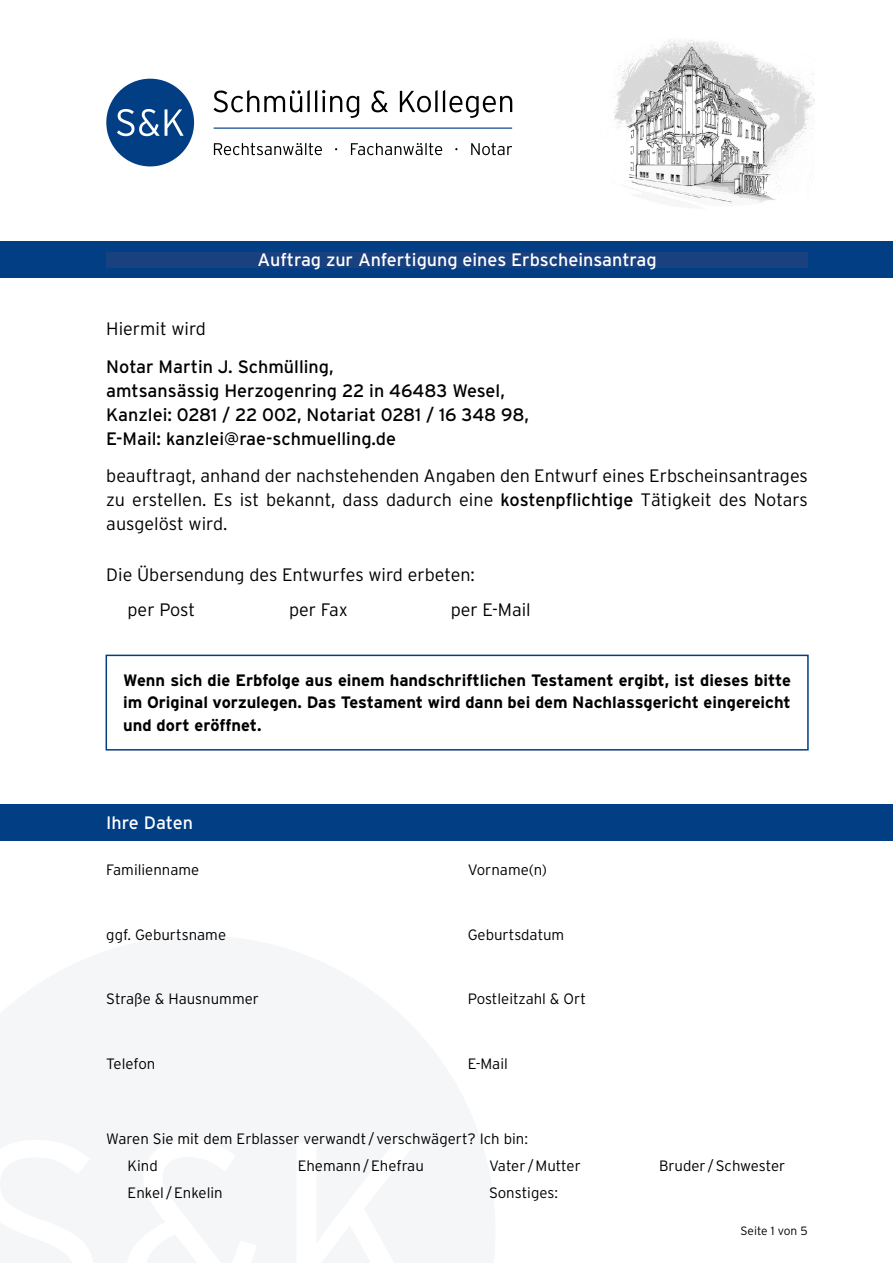
<style>
.page{position:relative;width:893px;height:1263px;background:#fff}
.page>*{position:absolute;margin:0;border:0;box-sizing:border-box;transform-origin:0 0}
.t1{font:300 18px/24px "Interstate";color:#000;text-align:justify}
.t2{font:18px/24px "Interstate";color:#000}
.t3{font:18px "Interstate";color:#fff}
.t4{font:700 16.5px/22.5px "Interstate";color:#000;text-align:justify}
.t5{font:300 15px/27px "Interstate";color:#000}
.t6{font:300 12px "Interstate";letter-spacing:-.005em;color:#000}
.s1{font-weight:400}
</style>
<div class="page">
<hr style="left:214px;top:128px;width:298px;height:1px;background:#023e84">
<svg style="left:214px;top:143px;width:108px;height:12px"></svg>
<svg style="left:351px;top:143px;width:91px;height:12px"></svg>
<svg style="left:471px;top:143px;width:41px;height:12px"></svg>
<svg style="left:214px;top:90px;width:145px;height:28px"></svg>
<svg style="left:371px;top:90px;width:17px;height:22px"></svg>
<svg style="left:400px;top:90px;width:112px;height:28px"></svg>
<div style="left:106px;top:79px;width:88px;height:87px;background:#023e84;border-radius:50%"></div>
<svg style="left:117px;top:109px;width:67px;height:27px"></svg>
<img style="left:613px;top:39px;width:201px;height:165px">
<div style="left:0;top:241px;width:893px;height:37px;background:#023e84"></div>
<div style="left:106px;top:252px;width:702px;height:16px;background:#19407f"></div>
<div style="left:106px;top:655px;width:703px;height:95px;border:2px solid #023e84"></div>
<svg style="left:0;top:936px;width:495px;height:327px;fill:#f4f6f8"></svg>
<svg style="left:0;top:1140px;width:94px;height:123px"></svg>
<svg style="left:125px;top:1140px;width:140px;height:123px"></svg>
<svg style="left:296px;top:1142px;width:130px;height:121px"></svg>
<div style="left:0;top:804px;width:893px;height:37px;background:#023e84"></div>
<p class="t3" style="left:258px;top:250px;width:401px">Auftrag zur Anfertigung eines Erbscheinsantrag</p>
<p class="t1" style="left:106px;top:317px;width:101px">Hiermit wird</p>
<p class="t2" style="left:106px;top:354px;width:424px">Notar Martin J. Schmülling,<br>amtsansässig Herzogenring 22 in 46483 Wesel, Kanzlei: 0281 / 22 002, Notariat 0281 / 16 348 98, E-Mail: kanzlei@rae-schmuelling.de</p>
<p class="t1" style="left:106px;top:464px;width:703px">beauftragt, anhand der nachstehenden Angaben den Entwurf eines Erbscheinsantrages zu erstellen. Es ist bekannt, dass dadurch eine <span class="s1">kostenpflichtige</span> Tätigkeit des Notars ausgelöst wird.</p>
<p class="t1" style="left:128px;top:558px;width:349px;line-height:34.2px;text-indent:-21px">Die Übersendung des Entwurfes wird erbeten: per Post</p>
<p class="t1" style="left:289px;top:597px;width:60px">per Fax</p>
<p class="t1" style="left:451px;top:597px;width:82px">per E-Mail</p>
<p class="t4" style="left:123px;top:669px;width:669px">Wenn sich die Erbfolge aus einem handschriftlichen Testament ergibt, ist dieses bitte im Original vorzulegen. Das Testament wird dann bei dem Nachlassgericht eingereicht und dort eröffnet.</p>
<p class="t3" style="left:106px;top:813px;width:88px">Ihre Daten</p>
<p class="t5" style="left:106px;top:856px;width:95px">Familienname</p>
<p class="t5" style="left:468px;top:856px;width:81px">Vorname(n)</p>
<p class="t5" style="left:106px;top:921px;width:121px">ggf. Geburtsname</p>
<p class="t5" style="left:468px;top:921px;width:98px">Geburtsdatum</p>
<p class="t5" style="left:106px;top:985px;width:154px">Straße &amp; Hausnummer</p>
<p class="t5" style="left:468px;top:985px;width:120px">Postleitzahl &amp; Ort</p>
<p class="t5" style="left:106px;top:1050px;width:51px">Telefon</p>
<p class="t5" style="left:468px;top:1050px;width:42px">E-Mail</p>
<p class="t5" style="left:128px;top:1125px;width:402px;text-indent:-21px">Waren Sie mit dem Erblasser verwandt /verschwägert? Ich bin:<br>Kind</p>
<p class="t5" style="left:298px;top:1152px;width:128px">Ehemann/Ehefrau</p>
<p class="t5" style="left:489px;top:1152px;width:93px">Vater /Mutter</p>
<p class="t5" style="left:659px;top:1152px;width:128px">Bruder /Schwester</p>
<p class="t5" style="left:128px;top:1179px;width:97px">Enkel /Enkelin</p>
<p class="t5" style="left:489px;top:1179px;width:70px">Sonstiges:</p>
<p class="t6" style="left:740px;top:1224px;width:69px">Seite 1 von 5</p>
</div>
